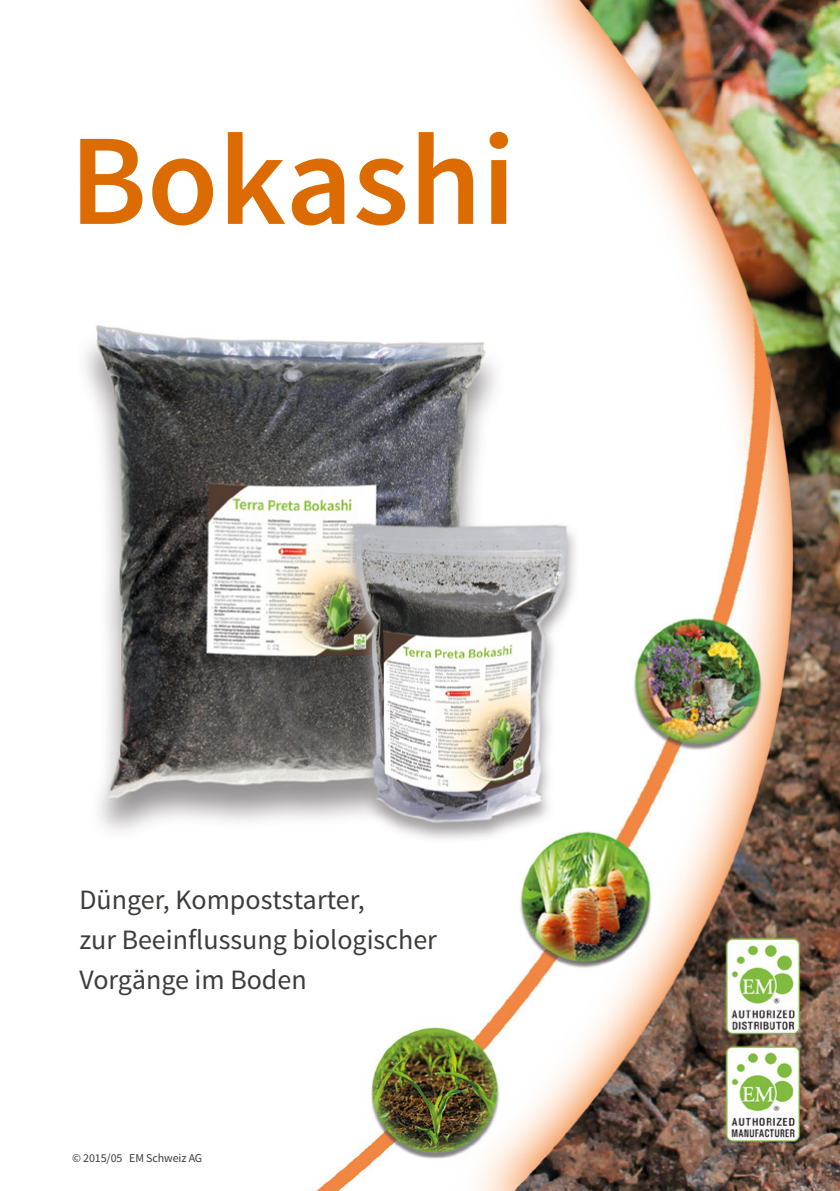
<style>
.page{position:relative;width:840px;height:1191px;background:#fff}
.page>*{position:absolute;margin:0;border:0;box-sizing:border-box;transform-origin:0 0}
.t1{font:600 130px "Source Sans Pro";color:#dc6c01}
.t2{font:28px/40px "Source Sans Pro";color:#3c3c3b}
.t3{font:12px "Source Sans Pro";letter-spacing:-.01em;color:#3c3c3b}
</style>
<div class="page">
<img style="left:85px;top:0;width:754px;height:1191px">
<h1 class="t1" style="left:70px;top:99px;width:447px">Bokashi</h1>
<p class="t2" style="left:79px;top:879px;width:359px">Dünger, Kompoststarter,<br>zur Beeinflussung biologischer<br>Vorgänge im Boden</p>
<p class="t3" style="left:72px;top:1150px;width:132px">© 2015/05 EM Schweiz AG</p>
</div>
